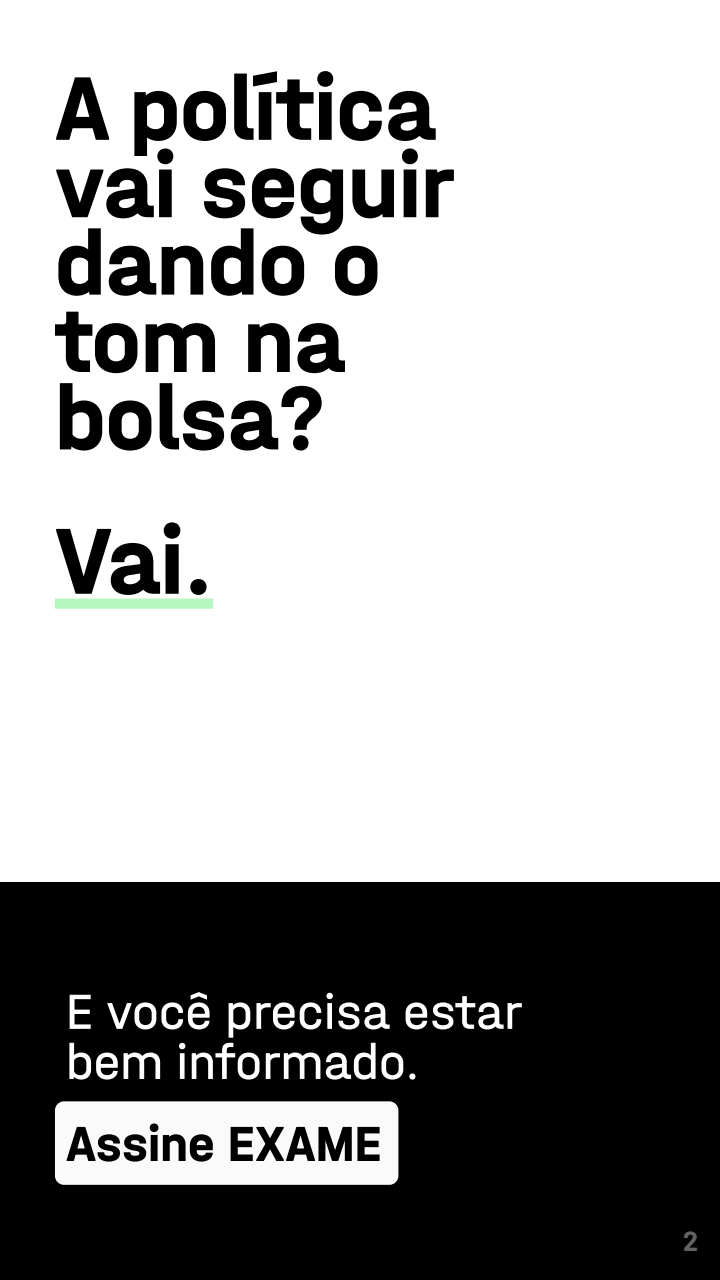
<style>
.page{position:relative;width:720px;height:1280px;background:#fff}
.page>*{position:absolute;margin:0;border:0;box-sizing:border-box;transform-origin:0 0}
.t1{font:700 98.9px "Halvar Mittel";color:#000}
.t2{font:700 95.2px/77.4px "Halvar Mittel";color:#000}
.t3{font:52px/50.1px "Halvar Mittel";color:#fff}
.t4{font:700 52px "Halvar Mittel";color:#000}
.t5{font:700 27px "Barlow";color:#646363}
</style>
<div class="page">
<div style="left:0;top:882px;width:720px;height:398px;background:#000"></div>
<div style="left:55px;top:599px;width:158px;height:10px;background:#b6f6bf"></div>
<div style="left:55px;top:1101px;width:343px;height:84px;background:#fafafa;border-radius:9px"></div>
<p class="t2" style="left:55px;top:67px;width:401px">A política vai seguir dando o tom na bolsa?</p>
<p class="t1" style="left:55px;top:501px;width:160px">Vai.</p>
<p class="t3" style="left:66px;top:985px;width:458px">E você precisa estar bem informado.</p>
<p class="t4" style="left:66px;top:1112px;width:317px">Assine EXAME</p>
<p class="t5" style="left:683px;top:1221px;width:17px">2</p>
</div>
